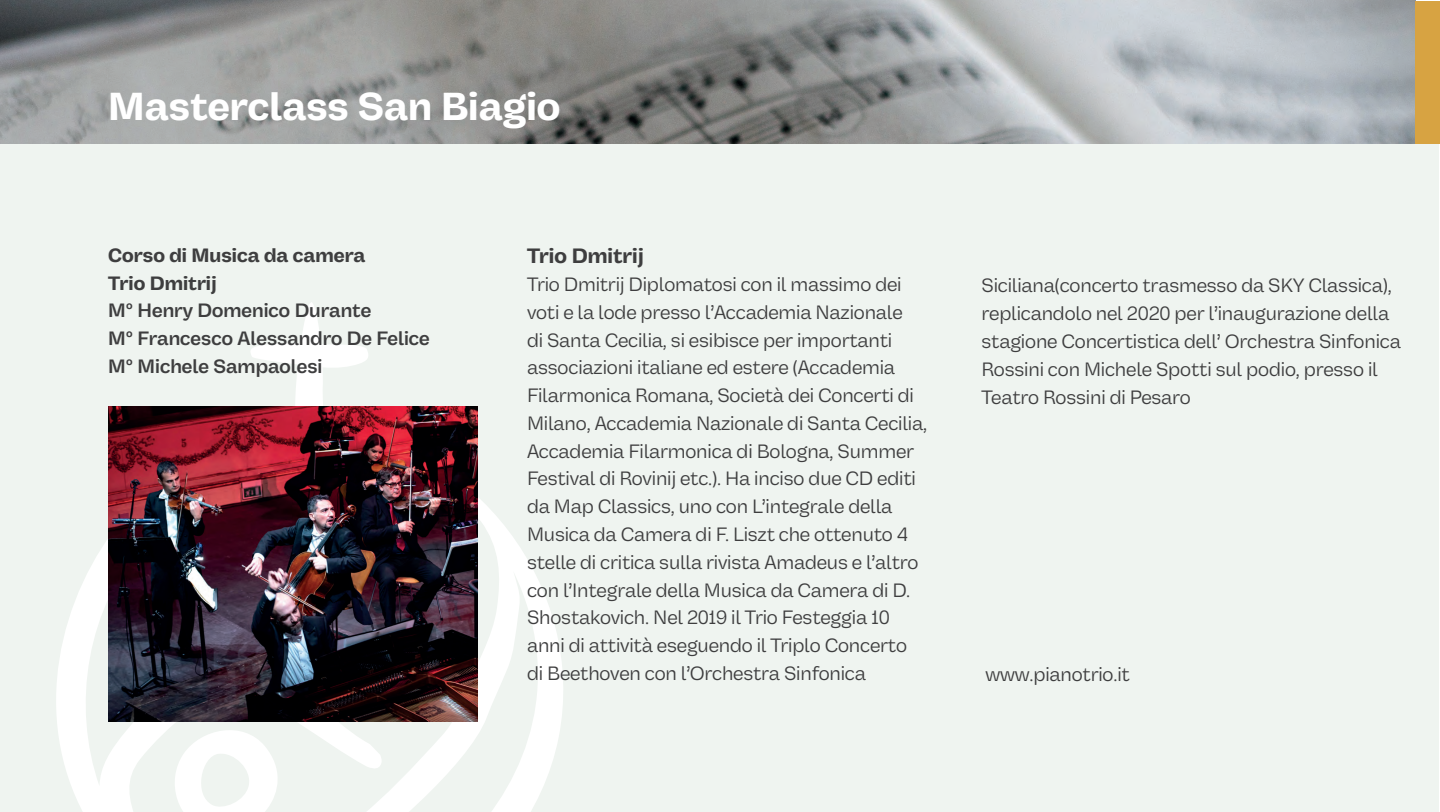
<style>
.page{position:relative;width:1440px;height:812px;background:#fff}
.page>*{position:absolute;margin:0;border:0;box-sizing:border-box;transform-origin:0 0}
.t1{font:700 39.45px "Vastago Grotesk";color:#fff}
.t2{font:700 21px "Vastago Grotesk";color:#3e3e3f}
.t3{font:19.5px/27.8px "Vastago Grotesk";letter-spacing:-.01em;color:#3e3e3f}
.t4{font:600 19.5px/27.8px "Vastago Grotesk";color:#3e3e3f}
.t5{font:700 19.5px/27.8px "Vastago Grotesk";color:#3e3e3f}
</style>
<div class="page">
<div style="left:0;top:1px;width:1439px;height:810px;background:#eff4f0"></div>
<svg style="left:56px;top:302px;width:507px;height:509px"></svg>
<img style="left:0;top:1px;width:1415px;height:142px">
<div style="left:1415px;top:1px;width:24px;height:142px;background:#d7a342"></div>
<img style="left:108px;top:406px;width:369px;height:315px">
<h1 class="t1" style="left:108px;top:83px;width:454px">Masterclass San Biagio</h1>
<p class="t5" style="left:108px;top:241px;width:258px">Corso di Musica da camera<br>Trio Dmitrij</p>
<p class="t4" style="left:108px;top:296px;width:323px">M° Henry Domenico Durante<br>M° Francesco Alessandro De Felice<br>M° Michele Sampaolesi</p>
<p class="t2" style="left:527px;top:243px;width:118px">Trio Dmitrij</p>
<p class="t3" style="left:527px;top:270px;width:402px">Trio Dmitrij Diplomatosi con il massimo dei voti e la lode presso l’Accademia Nazionale<br>di Santa Cecilia, si esibisce per importanti associazioni italiane ed estere (Accademia Filarmonica Romana, Società dei Concerti di Milano, Accademia Nazionale di Santa Cecilia, Accademia Filarmonica di Bologna, Summer Festival di Rovinij etc.). Ha inciso due CD editi da Map Classics, uno con L’integrale della Musica da Camera di F. Liszt che ottenuto 4 stelle di critica sulla rivista Amadeus e l’altro con l’Integrale della Musica da Camera di D.<br>Shostakovich. Nel 2019 il Trio Festeggia 10 anni di attività eseguendo il Triplo Concerto di Beethoven con l’Orchestra Sinfonica</p>
<p class="t3" style="left:981px;top:271px;width:421px">Siciliana(concerto trasmesso da SKY Classica), replicandolo nel 2020 per l’inaugurazione della stagione Concertistica dell’ Orchestra Sinfonica Rossini con Michele Spotti sul podio, presso il Teatro Rossini di Pesaro</p>
<p class="t3" style="left:985px;top:660px;width:146px">www.pianotrio.it</p>
</div>
